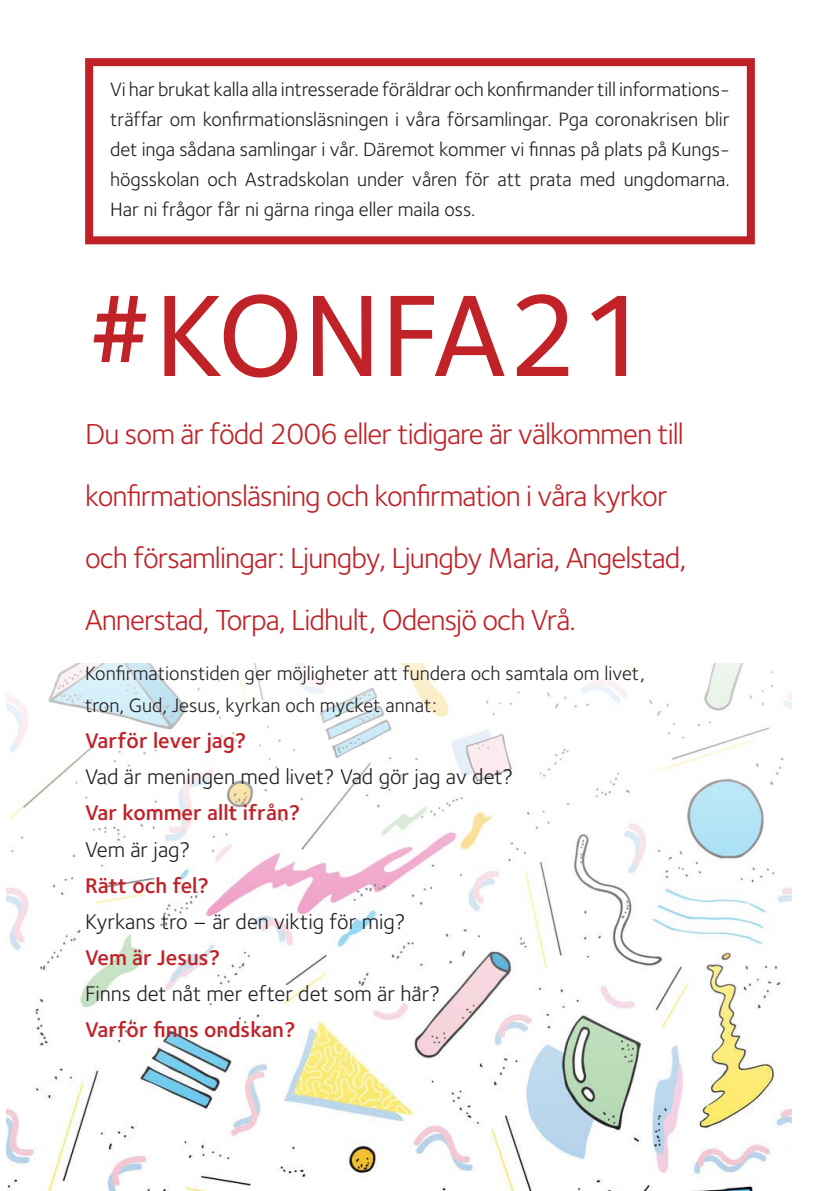
<style>
.page{position:relative;width:840px;height:1191px;background:#fff}
.page>*{position:absolute;margin:0;border:0;box-sizing:border-box;transform-origin:0 0}
.t1{font:500 120px "Foundry Sterling";color:#c02228}
.t2{font:30px/62px "Foundry Sterling";letter-spacing:-.03em;color:#c02228}
.t3{font:22px "Foundry Sterling";color:#231f20}
.t4{font:22px "Foundry Sterling Demi OSF";color:#c02228}
.t5{font:20px/30px "Foundry Sterling Book OSF";color:#231f20}
</style>
<div class="page">
<img style="left:7px;top:663px;width:783px;height:528px">
<div style="left:85px;top:58px;width:669px;height:186px;border:8px solid #c02026"></div>
<p class="t5" style="left:110px;top:75px;width:621px;text-align:justify">Vi har brukat kalla alla intresserade föräldrar och konfirmander till informations&shy;träffar om konfirmationsläsningen i våra församlingar. Pga coronakrisen blir det inga sådana samlingar i vår. Däremot kommer vi finnas på plats på Kungs&shy;högsskolan och Astradskolan under våren för att prata med ungdomarna.<br>Har ni frågor får ni gärna ringa eller maila oss.</p>
<p class="t1" style="left:85px;top:266px;width:569px">#KONFA21</p>
<p class="t2" style="left:85px;top:403px;width:602px">Du som är född 2006 eller tidigare är välkommen till konfirmationsläsning och konfirmation i våra kyrkor och församlingar: Ljungby, Ljungby Maria, Angelstad, Annerstad, Torpa, Lidhult, Odensjö och Vrå.</p>
<p class="t5" style="left:85px;top:657px;width:561px;line-height:32px">Konfirmationstiden ger möjligheter att fundera och samtala om livet, tron, Gud, Jesus, kyrkan och mycket annat:</p>
<p class="t4" style="left:85px;top:728px;width:163px">Varför lever jag?</p>
<p class="t3" style="left:85px;top:764px;width:429px">Vad är meningen med livet? Vad gör jag av det?</p>
<p class="t4" style="left:85px;top:800px;width:216px">Var kommer allt ifrån?</p>
<p class="t3" style="left:85px;top:836px;width:107px">Vem är jag?</p>
<p class="t4" style="left:85px;top:872px;width:125px">Rätt och fel?</p>
<p class="t3" style="left:85px;top:908px;width:322px">Kyrkans tro – är den viktig för mig?</p>
<p class="t4" style="left:85px;top:944px;width:136px">Vem är Jesus?</p>
<p class="t3" style="left:85px;top:980px;width:356px">Finns det nåt mer efter det som är här?</p>
<p class="t4" style="left:85px;top:1016px;width:212px">Varför finns ondskan?</p>
</div>
